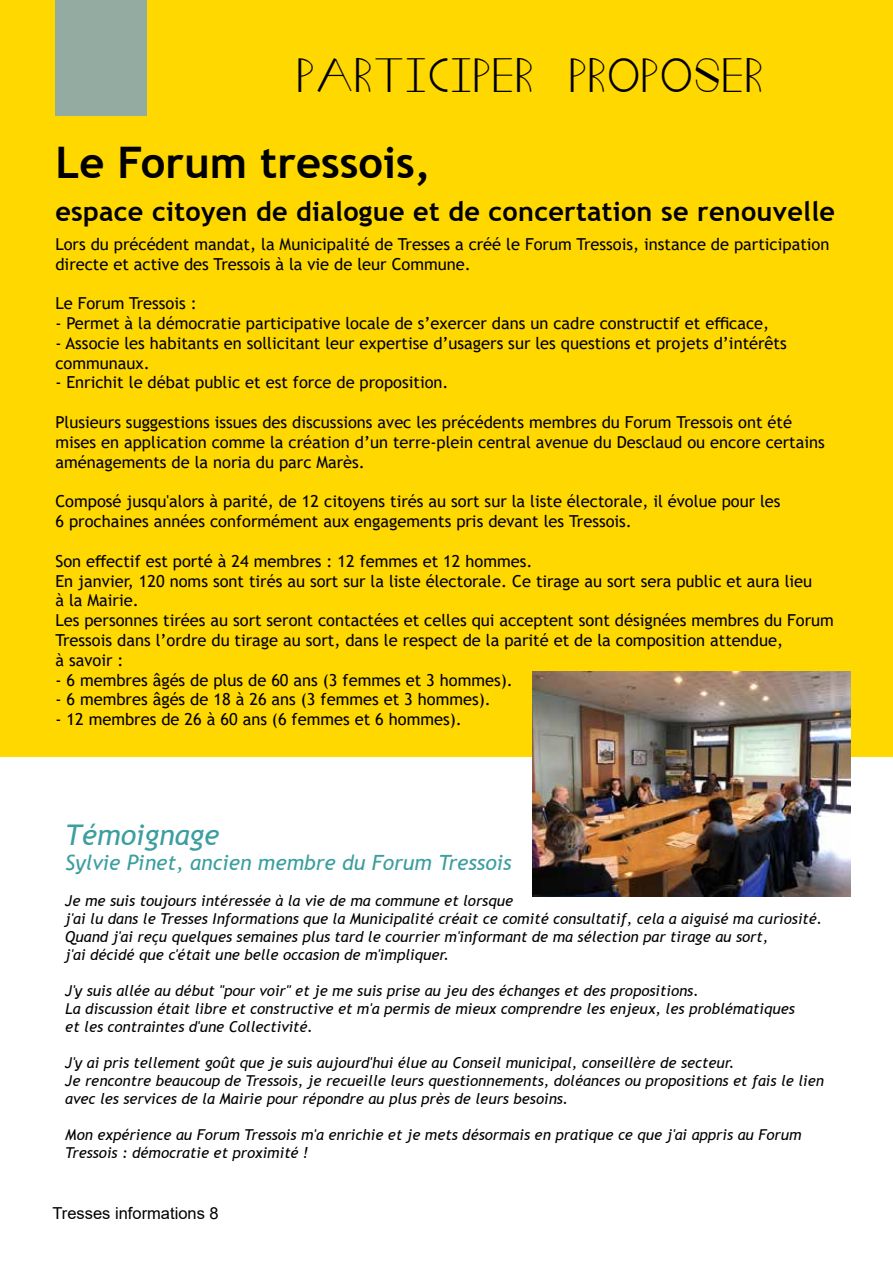
<style>
.page{position:relative;width:893px;height:1263px;background:#fff}
.page>*{position:absolute;margin:0;border:0;box-sizing:border-box;transform-origin:0 0}
.t1{font:700 43.5px "Trebuchet MS";color:#000}
.t2{font:37.5px "Fat Wedge";letter-spacing:.03em;color:#000}
.t3{font:italic 28.5px "Trebuchet MS";color:#3c9e9e}
.t4{font:700 27px "Trebuchet MS";letter-spacing:.01em;color:#000}
.t5{font:italic 21px "Trebuchet MS";color:#3c9e9e}
.t6{font:16.5px/19.8px "Trebuchet MS";color:#000}
.t7{font:16.5px "Arial";color:#000}
.t8{font:italic 15px/18px "Trebuchet MS";color:#000}
</style>
<div class="page">
<div style="left:0;top:0;width:893px;height:757px;background:#ffd800"></div>
<img style="left:532px;top:672px;width:318px;height:225px">
<div style="left:55px;top:0;width:92px;height:116px;background:#93aba0"></div>
<h2 class="t2" style="left:297px;top:58px;width:468px">PARTICIPER PROPOSER</h2>
<h1 class="t1" style="left:55px;top:135px;width:377px">Le Forum tressois,</h1>
<h3 class="t4" style="left:55px;top:194px;width:781px">espace citoyen de dialogue et de concertation se renouvelle</h3>
<p class="t6" style="left:55px;top:234px;width:775px">Lors du précédent mandat, la Municipalité de Tresses a créé le Forum Tressois, instance de participation directe et active des Tressois à la vie de leur Commune.</p>
<p class="t6" style="left:55px;top:293px;width:143px">Le Forum Tressois :</p>
<p class="t6" style="left:55px;top:313px;width:715px">- Permet à la démocratie participative locale de s’exercer dans un cadre constructif et efficace,</p>
<p class="t6" style="left:55px;top:333px;width:733px">- Associe les habitants en sollicitant leur expertise d’usagers sur les questions et projets d’intérêts communaux.</p>
<p class="t6" style="left:55px;top:373px;width:395px">- Enrichit le débat public et est force de proposition.</p>
<p class="t6" style="left:55px;top:412px;width:771px">Plusieurs suggestions issues des discussions avec les précédents membres du Forum Tressois ont été mises en application comme la création d’un terre-plein central avenue du Desclaud ou encore certains aménagements de la noria du parc Marès.</p>
<p class="t6" style="left:55px;top:491px;width:727px">Composé jusqu'alors à parité, de 12 citoyens tirés au sort sur la liste électorale, il évolue pour les<br>6 prochaines années conformément aux engagements pris devant les Tressois.</p>
<p class="t6" style="left:55px;top:551px;width:780px">Son effectif est porté à 24 membres : 12 femmes et 12 hommes.<br>En janvier, 120 noms sont tirés au sort sur la liste électorale. Ce tirage au sort sera public et aura lieu<br>à la Mairie.<br>Les personnes tirées au sort seront contactées et celles qui acceptent sont désignées membres du Forum Tressois dans l’ordre du tirage au sort, dans le respect de la parité et de la composition attendue,<br>à savoir :</p>
<p class="t6" style="left:55px;top:670px;width:459px">- 6 membres âgés de plus de 60 ans (3 femmes et 3 hommes).</p>
<p class="t6" style="left:55px;top:689px;width:437px">- 6 membres âgés de 18 à 26 ans (3 femmes et 3 hommes).</p>
<p class="t6" style="left:55px;top:709px;width:408px">- 12 membres de 26 à 60 ans (6 femmes et 6 hommes).</p>
<h3 class="t3" style="left:65px;top:817px;width:156px">Témoignage</h3>
<p class="t5" style="left:65px;top:850px;width:448px">Sylvie Pinet, ancien membre du Forum Tressois</p>
<p class="t8" style="left:65px;top:892px;width:759px">Je me suis toujours intéressée à la vie de ma commune et lorsque<br>j'ai lu dans le Tresses Informations que la Municipalité créait ce comité consultatif, cela a aiguisé ma curiosité.<br>Quand j'ai reçu quelques semaines plus tard le courrier m'informant de ma sélection par tirage au sort,<br>j'ai décidé que c'était une belle occasion de m'impliquer.</p>
<p class="t8" style="left:65px;top:982px;width:731px">J'y suis allée au début "pour voir" et je me suis prise au jeu des échanges et des propositions.<br>La discussion était libre et constructive et m'a permis de mieux comprendre les enjeux, les problématiques et les contraintes d'une Collectivité.</p>
<p class="t8" style="left:65px;top:1054px;width:760px">J'y ai pris tellement goût que je suis aujourd'hui élue au Conseil municipal, conseillère de secteur.<br>Je rencontre beaucoup de Tressois, je recueille leurs questionnements, doléances ou propositions et fais le lien avec les services de la Mairie pour répondre au plus près de leurs besoins.</p>
<p class="t8" style="left:65px;top:1126px;width:738px">Mon expérience au Forum Tressois m'a enrichie et je mets désormais en pratique ce que j'ai appris au Forum<br>Tressois : démocratie et proximité !</p>
<p class="t7" style="left:52px;top:1202px;width:168px">Tresses informations 8</p>
</div>
